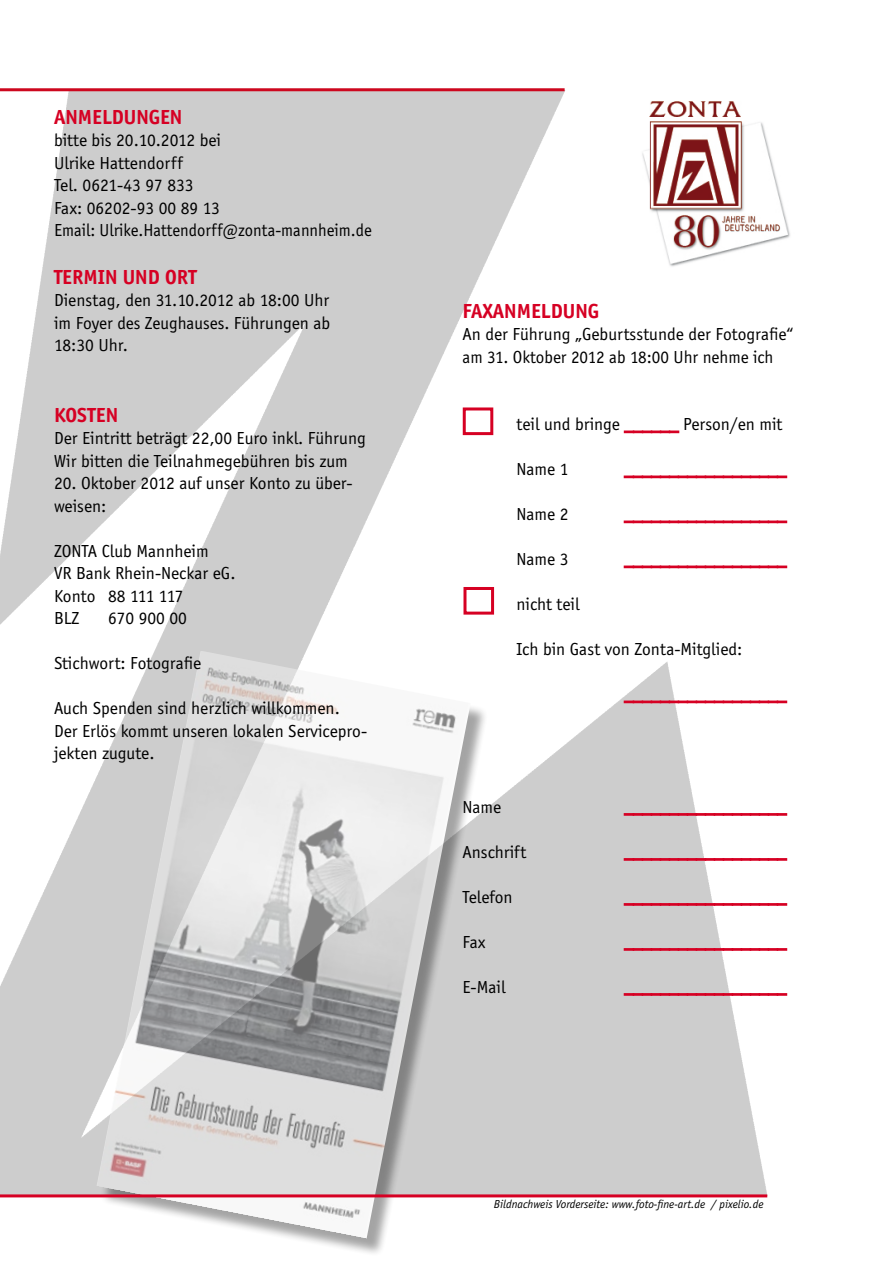
<style>
.page{position:relative;width:893px;height:1263px;background:#fff}
.page>*{position:absolute;margin:0;border:0;box-sizing:border-box;transform-origin:0 0}
.t1{font:700 21px "Officina Sans";color:#d60023}
.t2{font:18px/22.5px "Officina Sans";color:#000}
.t3{font:italic 12px "Officina Sans";color:#000}
</style>
<div class="page">
<img style="left:0;top:91px;width:788px;height:1105px">
<svg style="left:624px;top:430px;width:55px;height:3px"></svg>
<svg style="left:624px;top:475px;width:163px;height:3px"></svg>
<svg style="left:624px;top:520px;width:163px;height:3px"></svg>
<svg style="left:624px;top:565px;width:163px;height:3px"></svg>
<svg style="left:624px;top:700px;width:163px;height:3px"></svg>
<svg style="left:624px;top:813px;width:163px;height:3px"></svg>
<svg style="left:624px;top:858px;width:163px;height:3px"></svg>
<svg style="left:624px;top:903px;width:163px;height:3px"></svg>
<svg style="left:624px;top:948px;width:163px;height:3px"></svg>
<svg style="left:624px;top:993px;width:163px;height:3px"></svg>
<img style="left:616px;top:91px;width:174px;height:193px">
<hr style="left:0;top:88px;width:565px;height:3px;background:#cd071e">
<div style="left:463px;top:407px;width:30px;height:28px;border:3px solid #d60023"></div>
<div style="left:463px;top:587px;width:31px;height:28px;border:3px solid #d60023"></div>
<div style="left:99px;top:653px;width:389px;height:603px;background:#000;opacity:.75"></div>
<img style="left:97px;top:651px;width:374px;height:587px">
<hr style="left:0;top:1194px;width:767px;height:3px;background:#d60023">
<p class="t1" style="left:54px;top:104px;width:130px">ANMELDUNGEN</p>
<p class="t2" style="left:54px;top:129px;width:319px">bitte bis 20.10.2012 bei<br>Ulrike Hattendorff<br>Tel. 0621-43 97 833<br>Fax: 06202-93 00 89 13<br>Email: Ulrike.Hattendorff@zonta-mannheim.de</p>
<p class="t1" style="left:54px;top:264px;width:144px">TERMIN UND ORT</p>
<p class="t2" style="left:54px;top:289px;width:278px;text-align:justify">Dienstag, den 31.10.2012 ab 18:00 Uhr im Foyer des Zeughauses. Führungen ab 18:30 Uhr.</p>
<p class="t1" style="left:54px;top:402px;width:66px">KOSTEN</p>
<p class="t2" style="left:54px;top:427px;width:313px">Der Eintritt beträgt 22,00 Euro inkl. Führung<br>Wir bitten die Teilnahmegebühren bis zum</p>
<p class="t2" style="left:54px;top:472px;width:300px">20. Oktober 2012 auf unser Konto zu über&shy;weisen:</p>
<p class="t2" style="left:54px;top:540px;width:183px">ZONTA Club Mannheim<br>VR Bank Rhein-Neckar eG.<br>Konto 88 111 117<br>BLZ</p>
<p class="t2" style="left:108px;top:607px;width:80px">670 900 00</p>
<p class="t2" style="left:54px;top:652px;width:149px">Stichwort: Fotografie</p>
<p class="t2" style="left:54px;top:697px;width:315px">Auch Spenden sind herzlich willkommen.<br>Der Erlös kommt unseren lokalen Servicepro&shy;jekten zugute.</p>
<p class="t1" style="left:462px;top:298px;width:136px">FAXANMELDUNG</p>
<p class="t2" style="left:462px;top:323px;width:333px">An der Führung „Geburtsstunde der Fotografie“ am 31. Oktober 2012 ab 18:00 Uhr nehme ich</p>
<p class="t2" style="left:516px;top:413px;width:105px">teil und bringe</p>
<p class="t2" style="left:683px;top:413px;width:101px">Person/en mit</p>
<p class="t2" style="left:516px;top:458px;width:54px">Name 1</p>
<p class="t2" style="left:516px;top:503px;width:54px">Name 2</p>
<p class="t2" style="left:516px;top:548px;width:54px">Name 3</p>
<p class="t2" style="left:516px;top:593px;width:65px">nicht teil</p>
<p class="t2" style="left:516px;top:638px;width:227px">Ich bin Gast von Zonta-Mitglied:</p>
<p class="t2" style="left:462px;top:796px;width:40px">Name</p>
<p class="t2" style="left:462px;top:841px;width:65px">Anschrift</p>
<p class="t2" style="left:462px;top:886px;width:52px">Telefon</p>
<p class="t2" style="left:462px;top:931px;width:25px">Fax</p>
<p class="t2" style="left:462px;top:976px;width:45px">E-Mail</p>
<p class="t3" style="left:494px;top:1198px;width:271px">Bildnachweis Vorderseite: www.foto-fine-art.de / pixelio.de</p>
</div>
